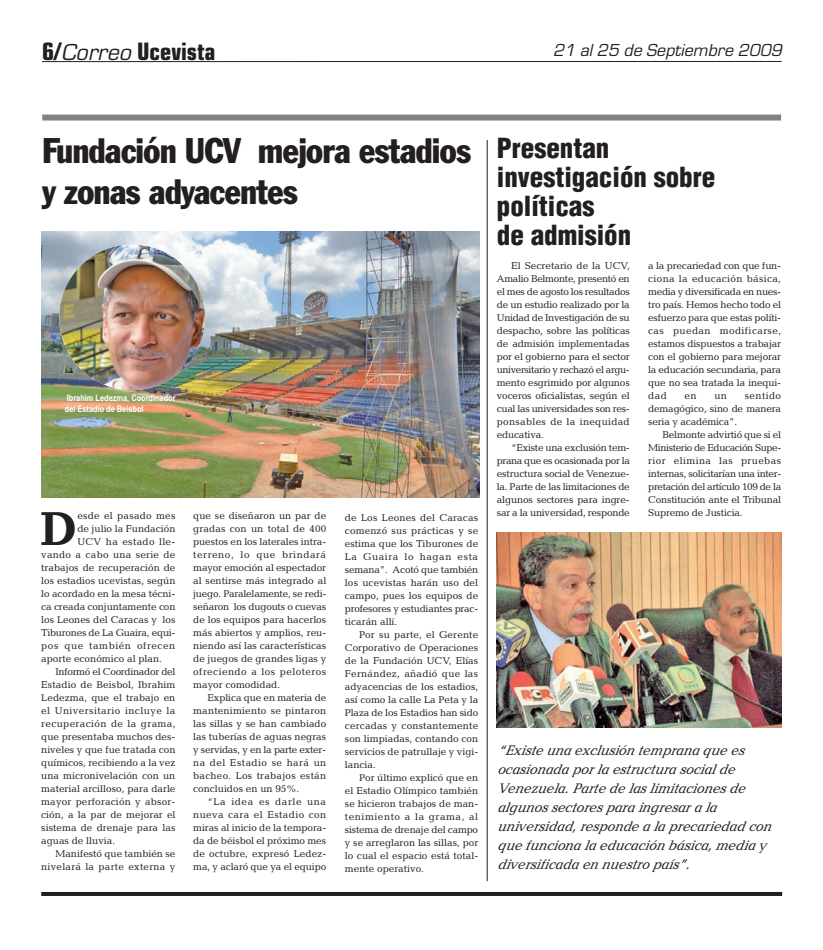
<style>
.page{position:relative;width:823px;height:950px;background:#fff}
.page>*{position:absolute;margin:0;border:0;box-sizing:border-box;transform-origin:0 0}
.t1{font:700 48.1px "Candida";color:#231f20}
.t2{font:condensed 35px/41px "Franklin Gothic BT";letter-spacing:-.03em;color:#231f20}
.t3{font:900 condensed 27px/29px "Helvetica";color:#231f20}
.t4{font:700 condensed 24px "Eurostile";color:#231f20}
.t5{font:italic 18px "Eurostile";color:#231f20}
.t6{font:italic 14px/19px "Candida";letter-spacing:-.015em;color:#231f20}
.t7{font:10px/13px "Candida";color:#231f20;text-align:justify}
.t8{font:10px "Candida";letter-spacing:.025em;color:#231f20}
.t9{font:10px "Candida";letter-spacing:-.025em;color:#231f20}
.t10{font:10px "Candida";letter-spacing:.04em;color:#231f20}
.t11{font:10px "Candida";letter-spacing:-.03em;color:#231f20}
.t12{font:10px "Candida";letter-spacing:.035em;color:#231f20}
.t13{font:10px "Candida";letter-spacing:.055em;color:#231f20}
.t14{font:10px "Candida";letter-spacing:.02em;color:#231f20}
.t15{font:10px "Candida";letter-spacing:.03em;color:#231f20}
.t16{font:700 9px/10.8px "Arial Narrow";color:#fff}
.s1{font-weight:400;font-style:italic;font-stretch:normal}
</style>
<div class="page">
<div style="left:42px;top:114px;width:738px;height:6px;background:#808285"></div>
<hr style="left:42px;top:61px;width:739px;height:1px;background:#231f20">
<hr style="left:41px;top:892px;width:740px;height:4px;background:#231f20">
<img style="left:42px;top:231px;width:437px;height:266px">
<img style="left:496px;top:532px;width:284px;height:196px">
<hr style="left:486px;top:140px;width:1px;height:741px;background:#231f20">
<img style="left:59px;top:245px;width:146px;height:145px">
<h3 class="t4" style="left:42px;top:43px;width:175px">6/<span class="s1">Correo</span>Ucevista</h3>
<h3 class="t5" style="left:553px;top:39px;width:234px">21 al25 de Septiembre 2009</h3>
<h2 class="t2" style="left:42px;top:132px;width:431px">Fundación UCV mejora estadios y zonas adyacentes</h2>
<p class="t16" style="left:65px;top:393px;width:112px">Ibrahim Ledezma, Coordinador del Estadio de Beisbol</p>
<h1 class="t1" style="left:40px;top:512px;width:39px">D</h1>
<p class="t14" style="left:77px;top:512px;width:99px">esde el pasado mes</p>
<p class="t7" style="left:77px;top:523px;width:99px">de julio la Fundación</p>
<p class="t15" style="left:77px;top:538px;width:99px">UCV ha estado lle-</p>
<p class="t8" style="left:41px;top:551px;width:136px">vando a cabo una serie de</p>
<p class="t7" style="left:41px;top:562px;width:136px">trabajos de recuperación de</p>
<p class="t7" style="left:41px;top:575px;width:136px">los estadios ucevistas, según</p>
<p class="t7" style="left:41px;top:588px;width:136px">lo acordado en la mesa técni-</p>
<p class="t7" style="left:41px;top:601px;width:136px">ca creada conjuntamente con</p>
<p class="t7" style="left:41px;top:614px;width:136px">los Leones del Caracas y los</p>
<p class="t9" style="left:41px;top:629px;width:136px">Tiburones de La Guaira, equi-</p>
<p class="t13" style="left:41px;top:642px;width:135px">pos que también ofrecen</p>
<p class="t7" style="left:41px;top:653px;width:122px">aporte económico al plan.</p>
<p class="t11" style="left:55px;top:668px;width:121px">Informó el Coordinador del</p>
<p class="t7" style="left:41px;top:679px;width:136px">Estadio de Beisbol, Ibrahim</p>
<p class="t7" style="left:41px;top:692px;width:135px">Ledezma, que el trabajo en</p>
<p class="t10" style="left:41px;top:707px;width:136px">el Universitario incluye la</p>
<p class="t12" style="left:41px;top:720px;width:136px">recuperación de la grama,</p>
<p class="t7" style="left:41px;top:731px;width:136px">que presentaba muchos des-</p>
<p class="t7" style="left:41px;top:744px;width:136px">niveles y que fue tratada con</p>
<p class="t7" style="left:41px;top:757px;width:136px">químicos, recibiendo a la vez</p>
<p class="t7" style="left:41px;top:770px;width:136px">una micronivelación con un</p>
<p class="t7" style="left:41px;top:783px;width:136px">material arcilloso, para darle</p>
<p class="t7" style="left:41px;top:796px;width:136px">mayor perforación y absor-</p>
<p class="t7" style="left:41px;top:809px;width:136px">ción, a la par de mejorar el</p>
<p class="t7" style="left:41px;top:822px;width:136px">sistema de drenaje para las</p>
<p class="t7" style="left:41px;top:835px;width:75px">aguas de lluvia.</p>
<p class="t7" style="left:55px;top:848px;width:121px">Manifestó que también se</p>
<p class="t8" style="left:41px;top:863px;width:135px">nivelará la parte externa y</p>
<p class="t7" style="left:193px;top:510px;width:135px">que se diseñaron un par de gradas con un total de 400 puestos en los laterales intra&shy;terreno, lo que brindará mayor emoción al espectador al sentirse más integrado al juego. Paralelamente, se redi&shy;señaron los dugouts o cuevas de los equipos para hacerlos más abiertos y amplios, reu&shy;niendo así las características de juegos de grandes ligas y ofreciendo a los peloteros mayor comodidad.</p>
<p class="t7" style="left:193px;top:692px;width:134px;text-indent:14px">Explica que en materia de mantenimiento se pintaron las sillas y se han cambiado las tuberías de aguas negras y servidas, y en la parte exter&shy;na del Estadio se hará un bacheo. Los trabajos están concluidos en un 95%.</p>
<p class="t7" style="left:193px;top:796px;width:134px;text-indent:14px">“La idea es darle una nueva cara el Estadio con miras al inicio de la tempora&shy;da de béisbol el próximo mes de octubre, expresó Ledez&shy;ma, y aclaró que ya el equipo</p>
<p class="t7" style="left:345px;top:512px;width:135px">de Los Leones del Caracas comenzó sus prácticas y se estima que los Tiburones de La Guaira lo hagan esta semana”. Acotó que también los ucevistas harán uso del campo, pues los equipos de profesores y estudiantes prac&shy;ticarán allí.</p>
<p class="t7" style="left:344px;top:629px;width:135px;text-indent:14px">Por su parte, el Gerente Corporativo de Operaciones de la Fundación UCV, Elías Fernández, añadió que las adyacencias de los estadios, así como la calle La Peta y la Plaza de los Estadios han sido cercadas y constantemente son limpiadas, contando con servicios de patrullaje y vigi&shy;lancia.</p>
<p class="t7" style="left:344px;top:772px;width:135px;text-indent:14px">Por último explicó que en el Estadio Olímpico también se hicieron trabajos de man&shy;tenimiento a la grama, al sistema de drenaje del campo y se arreglaron las sillas, por lo cual el espacio está total&shy;mente operativo.</p>
<h3 class="t3" style="left:496px;top:136px;width:220px">Presentan investigación sobre políticas<br>de admisión</h3>
<p class="t7" style="left:496px;top:260px;width:134px;text-indent:14px">El Secretario de la UCV, Amalio Belmonte, presentó en el mes de agosto los resultados de un estudio realizado por la Unidad de Investigación de su despacho, sobre las políticas de admisión implementadas por el gobierno para el sector universitario y rechazó el argu&shy;mento esgrimido por algunos voceros oficialistas, según el cual las universidades son res&shy;ponsables de la inequidad educativa.</p>
<p class="t7" style="left:496px;top:442px;width:134px;text-indent:14px">“Existe una exclusión tem&shy;prana que es ocasionada por la estructura social de Venezue&shy;la. Parte de las limitaciones de algunos sectores para ingre&shy;sar a la universidad, responde</p>
<p class="t7" style="left:647px;top:260px;width:134px">a la precariedad con que fun&shy;ciona la educación básica, media y diversificada en nues&shy;tro país. Hemos hecho todo el esfuerzo para que estas políti&shy;cas puedan modificarse, estamos dispuestos a trabajar con el gobierno para mejorar la educación secundaria, para que no sea tratada la inequi&shy;dad</p>
<p class="t7" style="left:647px;top:390px;width:134px;text-indent:96px">sentido demagógico, sino de manera seria y académica”.</p>
<p class="t7" style="left:647px;top:429px;width:134px;text-indent:14px">Belmonte advirtió que si el Ministerio de Educación Supe&shy;rior elimina las pruebas internas, solicitarían una inter&shy;pretación del artículo 109 de la Constitución ante el Tribunal Supremo de Justicia.</p>
<p class="t7" style="left:684px;top:390px;width:14px">en</p>
<p class="t7" style="left:714px;top:390px;width:14px">un</p>
<p class="t6" style="left:497px;top:742px;width:278px">“Existe una exclusión temprana que es ocasionada porla estructura social de Venezuela.Parte de las limitaciones de algunos sectores para ingresara la universidad,responde a la precariedad con que funciona la educación básica,media y diversificada en nuestro país”.</p>
</div>
